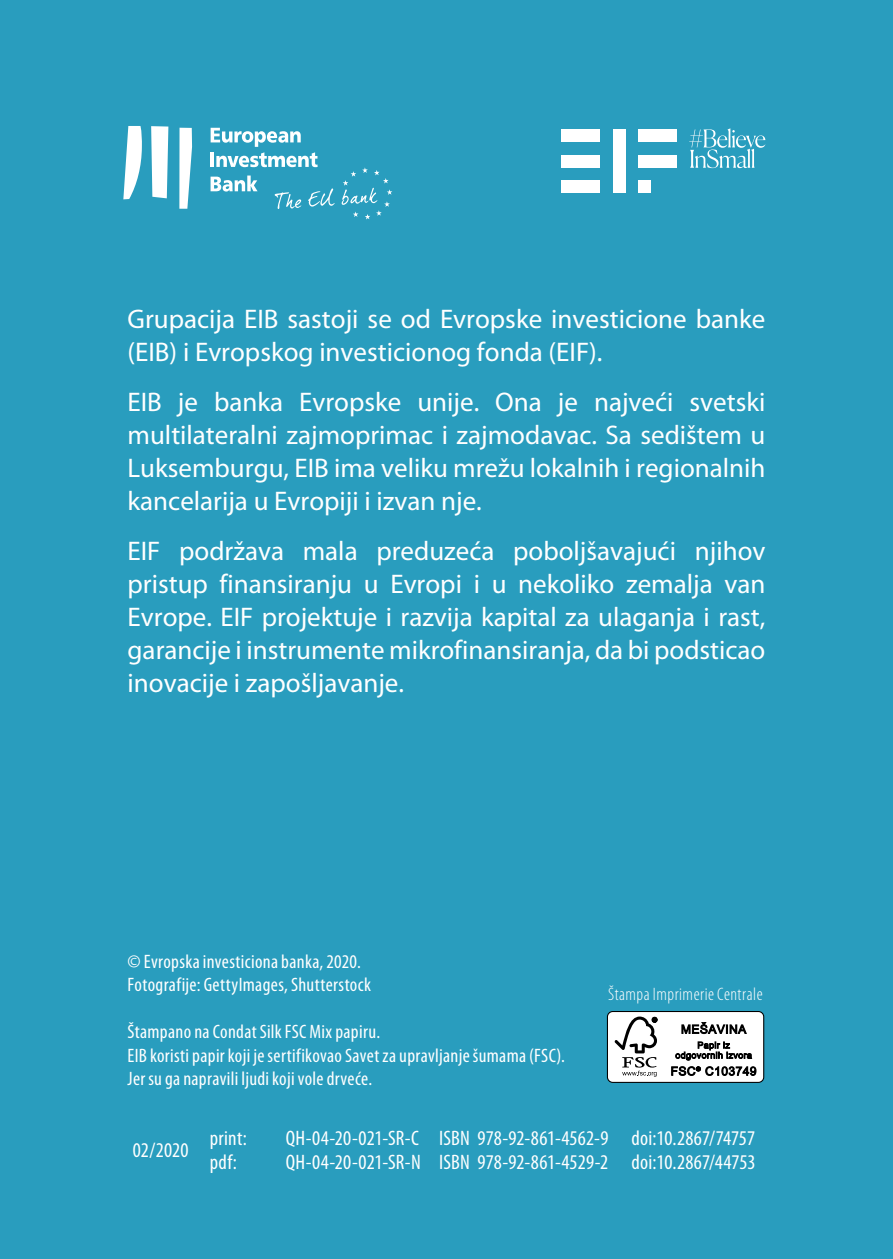
<style>
.page{position:relative;width:893px;height:1259px;background:#299dbe}
.page>*{position:absolute;margin:0;border:0;box-sizing:border-box;transform-origin:0 0}
.t1{font:27px/33px "Myriad Pro";color:#fff;text-align:justify}
.t2{font:condensed 21px "Myriad Pro";letter-spacing:.01em;color:#fff}
.t3{font:condensed 19.5px/23.4px "Myriad Pro";letter-spacing:.015em;color:#fff}
.t4{font:300 condensed 18px "Myriad Pro";letter-spacing:.025em;color:#fff}
</style>
<div class="page">
<svg style="left:275px;top:192px;width:26px;height:17px"></svg>
<svg style="left:308px;top:188px;width:27px;height:19px"></svg>
<svg style="left:211px;top:128px;width:107px;height:39px"></svg>
<svg style="left:211px;top:175px;width:47px;height:16px"></svg>
<svg style="left:123px;top:126px;width:19px;height:73px"></svg>
<svg style="left:151px;top:126px;width:17px;height:72px"></svg>
<svg style="left:179px;top:128px;width:13px;height:81px"></svg>
<svg style="left:342px;top:167px;width:50px;height:52px"></svg>
<div style="left:562px;top:129px;width:38px;height:13px;background:#fff"></div>
<div style="left:613px;top:129px;width:12px;height:64px;background:#fff"></div>
<div style="left:638px;top:181px;width:13px;height:12px;background:#fff"></div>
<div style="left:562px;top:155px;width:38px;height:13px;background:#fff"></div>
<div style="left:638px;top:129px;width:38px;height:13px;background:#fff"></div>
<div style="left:638px;top:155px;width:38px;height:13px;background:#fff"></div>
<div style="left:562px;top:181px;width:38px;height:12px;background:#fff"></div>
<svg style="left:689px;top:128px;width:76px;height:40px"></svg>
<div style="left:607px;top:1011px;width:157px;height:71px;background:#fff;border-radius:5px"></div>
<div style="left:607px;top:1011px;width:157px;height:71px;border:1px solid #000;border-radius:5px"></div>
<svg style="left:614px;top:1016px;width:43px;height:60px"></svg>
<svg style="left:675px;top:1022px;width:77px;height:38px"></svg>
<svg style="left:671px;top:1066px;width:85px;height:10px"></svg>
<p class="t1" style="left:128px;top:302px;width:639px">Grupacija EIB sastoji se od Evropske investicione banke (EIB) i Evropskog investicionog fonda (EIF).</p>
<p class="t1" style="left:128px;top:385px;width:639px">EIB je banka Evropske unije. Ona je najveći svetski multilateralni zajmoprimac i zajmodavac. Sa sedištem u Luksemburgu, EIB ima veliku mrežu lokalnih i regionalnih kancelarija u Evropiji i izvan nje.</p>
<p class="t1" style="left:128px;top:534px;width:639px">EIF podržava mala preduzeća poboljšavajući njihov pristup finansiranju u Evropi i u nekoliko zemalja van Evrope. EIF projektuje i razvija kapital za ulaganja i rast, garancije i instrumente mikrofinansiranja, da bi podsticao inovacije i zapošljavanje.</p>
<p class="t3" style="left:128px;top:950px;width:245px">© Evropska investiciona banka, 2020.<br>Fotografije: GettyImages, Shutterstock</p>
<p class="t3" style="left:128px;top:1020px;width:439px">Štampano na Condat Silk FSC Mix papiru.<br>EIB koristi papir koji je sertifikovao Savet za upravljanje šumama (FSC).<br>Jer su ga napravili ljudi koji vole drveće.</p>
<p class="t4" style="left:608px;top:984px;width:156px">Štampa Imprimerie Centrale</p>
<p class="t2" style="left:133px;top:1139px;width:57px">02/2020</p>
<p class="t2" style="left:210px;top:1126px;width:39px">print:</p>
<p class="t2" style="left:286px;top:1126px;width:471px">QH-04-20-021-SR-C ISBN 978-92-861-4562-9 doi:10.2867/74757</p>
<p class="t2" style="left:210px;top:1151px;width:29px">pdf:</p>
<p class="t2" style="left:286px;top:1151px;width:471px">QH-04-20-021-SR-N ISBN 978-92-861-4529-2 doi:10.2867/44753</p>
</div>
